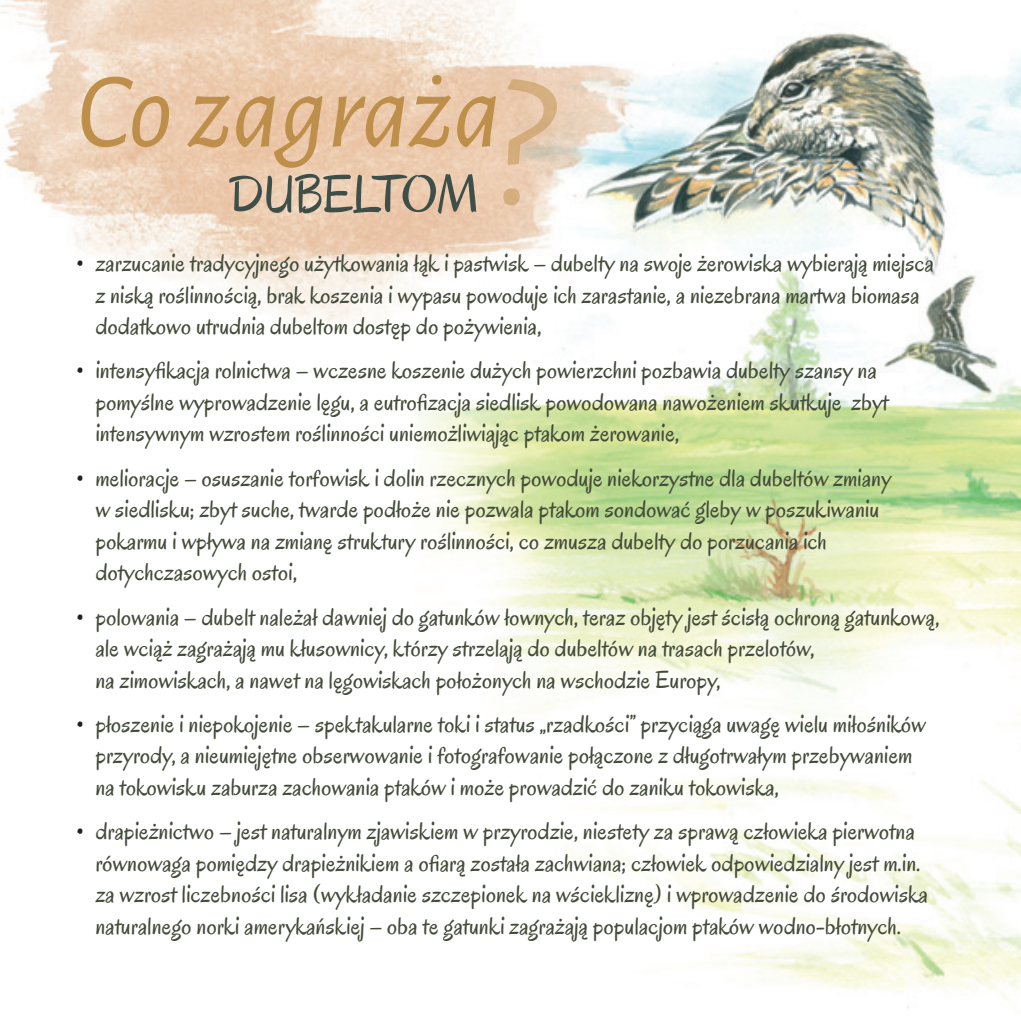
<style>
.page{position:relative;width:1021px;height:1021px;background:#fff}
.page>*{position:absolute;margin:0;border:0;box-sizing:border-box;transform-origin:0 0}
.t1{font:italic 108px "Alegreya Sans";color:#be8f4a}
.t2{font:54px "Oregano";letter-spacing:-.02em;color:#3e4e48}
.t3{font:24.75px/31.5px "Oregano";letter-spacing:.01em;color:#434b3a}
.s1{color:#231f20}
</style>
<div class="page">
<img style="left:0;top:0;width:1020px;height:1008px">
<svg style="left:503px;top:79px;width:54px;height:126px;background:#e4c7a9"></svg>
<p class="t1" style="left:77px;top:39px;width:426px">Co zagraża</p>
<p class="t2" style="left:228px;top:160px;width:252px">DUBELTOM</p>
<p class="t3" style="left:96px;top:247px;width:839px;text-indent:-19px"><span class="s1">•</span> zarzucanie tradycyjnego użytkowania łąk i pastwisk – dubelty na swoje żerowiska wybierają miejsca z niską roślinnością, brak koszenia i wypasu powoduje ich zarastanie, a niezebrana martwa biomasa dodatkowo utrudnia dubeltom dostęp do pożywienia,</p>
<p class="t3" style="left:96px;top:355px;width:794px;text-indent:-19px"><span class="s1">•</span> intensyfikacja rolnictwa – wczesne koszenie dużych powierzchni pozbawia dubelty szansy na pomyślne wyprowadzenie lęgu, a eutrofizacja siedlisk powodowana nawożeniem skutkuje zbyt intensywnym wzrostem roślinności uniemożliwiając ptakom żerowanie,</p>
<p class="t3" style="left:96px;top:462px;width:797px;text-indent:-19px"><span class="s1">•</span> melioracje – osuszanie torfowisk i dolin rzecznych powoduje niekorzystne dla dubeltów zmiany w siedlisku; zbyt suche, twarde podłoże nie pozwala ptakom sondować gleby w poszukiwaniu pokarmu i wpływa na zmianę struktury roślinności, co zmusza dubelty do porzucania ich dotychczasowych ostoi,</p>
<p class="t3" style="left:96px;top:601px;width:845px;text-indent:-19px"><span class="s1">•</span> polowania – dubelt należał dawniej do gatunków łownych, teraz objęty jest ścisłą ochroną gatunkową, ale wciąż zagrażają mu kłusownicy, którzy strzelają do dubeltów na trasach przelotów,<br>na zimowiskach, a nawet na lęgowiskach położonych na wschodzie Europy,</p>
<p class="t3" style="left:96px;top:708px;width:831px;text-indent:-19px"><span class="s1">•</span> płoszenie i niepokojenie – spektakularne toki i status „rzadkości” przyciąga uwagę wielu miłośników przyrody, a nieumiejętne obserwowanie i fotografowanie połączone z długotrwałym przebywaniem na tokowisku zaburza zachowania ptaków i może prowadzić do zaniku tokowiska,</p>
<p class="t3" style="left:96px;top:815px;width:833px;text-indent:-19px"><span class="s1">•</span> drapieżnictwo – jest naturalnym zjawiskiem w przyrodzie, niestety za sprawą człowieka pierwotna równowaga pomiędzy drapieżnikiem a ofiarą została zachwiana; człowiek odpowiedzialny jest m.in. za wzrost liczebności lisa (wykładanie szczepionek na wściekliznę) i wprowadzenie do środowiska naturalnego norki amerykańskiej – oba te gatunki zagrażają populacjom ptaków wodno-błotnych.</p>
</div>
